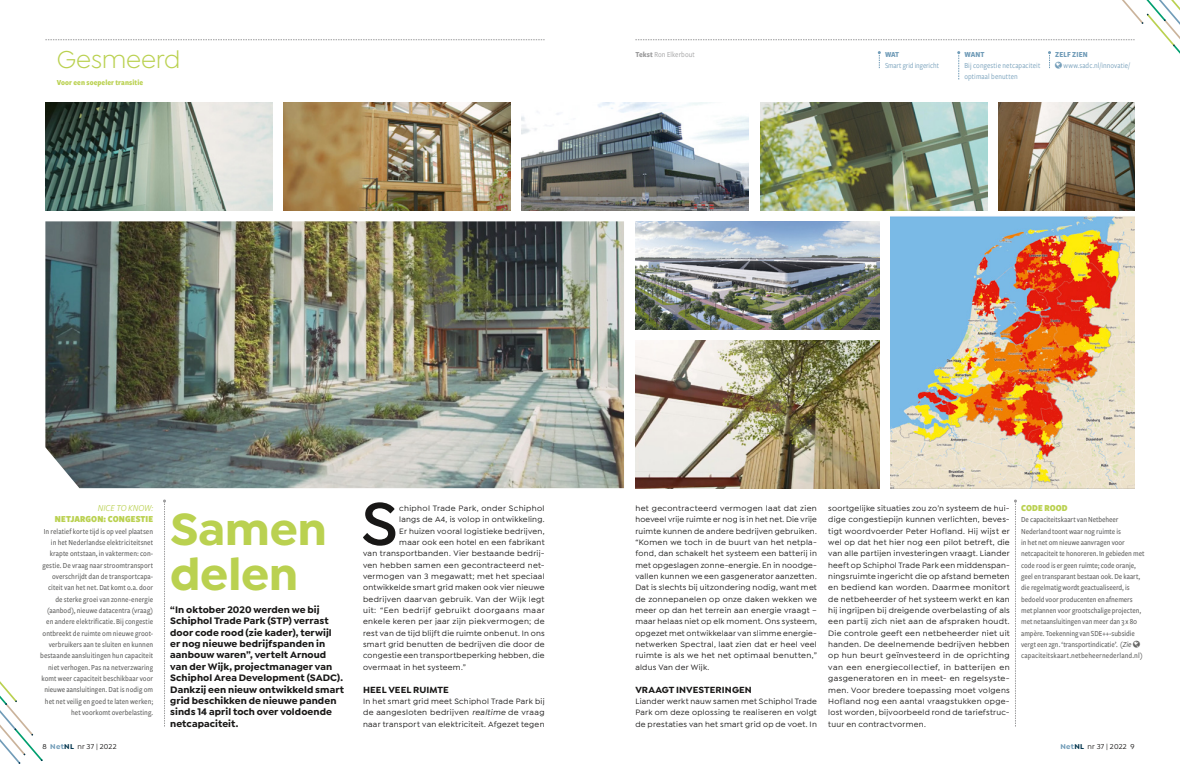
<style>
.page{position:relative;width:1180px;height:772px;background:#fff}
.page>*{position:absolute;margin:0;border:0;box-sizing:border-box;transform-origin:0 0}
.t1{font:600 64.3px "Isidora Sans";color:#181716}
.t2{font:700 48px/45.4px "Isidora Sans";letter-spacing:-.01em;color:#bad150}
.t3{font:26px "Isidora Sans";letter-spacing:-.005em;color:#bad150}
.t4{font:700 10px/11.3px "Isidora Sans";letter-spacing:.005em;color:#181716}
.t5{font:700 9.5px "Isidora Sans";letter-spacing:.01em;color:#181716}
.t6{font:900 9.5px "Freight Sans Cnd Pro";letter-spacing:.01em;color:#bad150}
.t7{font:italic 9.5px "Freight Sans Cnd Pro";color:#bad150}
.t8{font:500 8.2px/11.3px "Isidora Sans";letter-spacing:.03em;color:#181716;text-align:justify}
.t9{font:500 8.2px "Isidora Sans";letter-spacing:.055em;color:#181716}
.t10{font:500 8px/11.3px "Freight Sans Cnd Pro";color:#626261}
.t11{font:8px/11.3px "Freight Sans Cnd Pro";letter-spacing:.01em;color:#719cb8}
.t12{font:700 8px "Freight Sans Cnd Pro";letter-spacing:.015em;color:#bad150}
.t13{font:8px "Freight Sans Cnd Pro";letter-spacing:.01em;color:#9c9c9d}
.t14{font:700 8px "Freight Sans Cnd Pro";letter-spacing:.02em;color:#719cb8}
.t15{font:7.9px "Freight Sans Cnd Pro";letter-spacing:-.005em;color:#719cb8}
.t16{font:700 7.9px "Freight Sans Cnd Pro";color:#719cb8}
.t17{font:500 7.5px "Isidora Sans";letter-spacing:.03em;color:#181716}
.s1{font-weight:700}
.s2{font-style:italic}
.s3{font-family:"Freight Sans Cnd Pro Med";font-weight:400;font-style:italic}
.s4{font-weight:700;color:#719cb8}
.s5{font-weight:700;color:#00334c}
</style>
<div class="page">
<img style="left:45px;top:221px;width:579px;height:267px">
<img style="left:890px;top:216px;width:244px;height:272px">
<img style="left:635px;top:221px;width:244px;height:108px">
<img style="left:45px;top:102px;width:227px;height:108px">
<img style="left:283px;top:102px;width:227px;height:108px">
<img style="left:522px;top:102px;width:226px;height:108px">
<img style="left:760px;top:102px;width:226px;height:108px">
<img style="left:998px;top:102px;width:136px;height:108px">
<img style="left:635px;top:340px;width:244px;height:148px">
<svg style="left:163px;top:499px;width:3px;height:227px"></svg>
<svg style="left:1014px;top:499px;width:2px;height:227px"></svg>
<svg style="left:45px;top:39px;width:499px;height:1px"></svg>
<svg style="left:0;top:681px;width:43px;height:83px"></svg>
<svg style="left:635px;top:0;width:545px;height:79px"></svg>
<h3 class="t3" style="left:57px;top:45px;width:125px">Gesmeerd</h3>
<p class="t12" style="left:57px;top:77px;width:88px">Voor een soepeler transitie</p>
<p class="t13" style="left:635px;top:49px;width:61px"><span class="s1">Tekst</span> Ron Elkerbout</p>
<p class="t16" style="left:884px;top:49px;width:16px">WAT</p>
<p class="t15" style="left:884px;top:60px;width:55px">Smart grid ingericht</p>
<p class="t14" style="left:964px;top:49px;width:22px">WANT</p>
<p class="t11" style="left:964px;top:59px;width:77px">Bij congestie netcapaciteit optimaal benutten</p>
<p class="t14" style="left:1054px;top:49px;width:34px">ZELF ZIEN</p>
<p class="t11" style="left:1063px;top:59px;width:68px">www.sadc.nl/innovatie/</p>
<p class="t7" style="left:98px;top:501px;width:57px">NICE TO KNOW:</p>
<p class="t6" style="left:55px;top:512px;width:100px">NETJARGON: CONGESTIE</p>
<p class="t10" style="left:40px;top:524px;width:114px;text-align:right">In relatief korte tijd is op veel plaatsen in het Nederlandse elektriciteitsnet krapte ontstaan, in vaktermen: con&shy;gestie. De vraag naar stroomtransport overschrijdt dan de transportcapa&shy;citeit van het net. Dat komt o.a. door de sterke groei van zonne-energie (aanbod), nieuwe datacentra (vraag) en andere elektrificatie. Bij congestie ontbreekt de ruimte om nieuwe groot&shy;verbruikers aan te sluiten en kunnen bestaande aansluitingen hun capaciteit niet verhogen. Pas na netverzwaring komt weer capaciteit beschikbaar voor nieuwe aansluitingen. Dat is nodig om het net veilig en goed te laten werken; het voorkomt overbelasting.</p>
<h2 class="t2" style="left:170px;top:506px;width:158px">Samen delen</h2>
<p class="t4" style="left:170px;top:603px;width:175px">“In oktober 2020 werden we bij<br>Schiphol Trade Park (STP) verrast door code rood (zie kader), terwijl er nog nieuwe bedrijfspanden in aanbouw waren”, vertelt Arnoud van der Wijk, projectmanager van<br>Schiphol Area Development (SADC).<br>Dankzij een nieuw ontwikkeld smart grid beschikken de nieuwe panden sinds 14 april toch over voldoende netcapaciteit.</p>
<h1 class="t1" style="left:361px;top:485px;width:38px">S</h1>
<p class="t8" style="left:399px;top:502px;width:147px">chiphol Trade Park, onder Schiphol</p>
<p class="t8" style="left:399px;top:513px;width:147px">langs de A4, is volop in ontwikkeling.</p>
<p class="t8" style="left:399px;top:525px;width:147px">Er huizen vooral logistieke bedrijven,</p>
<p class="t8" style="left:399px;top:536px;width:147px">maar ook een hotel en een fabrikant</p>
<p class="t8" style="left:363px;top:547px;width:183px">van transportbanden. Vier bestaande bedrij-</p>
<p class="t8" style="left:363px;top:559px;width:183px">ven hebben samen een gecontracteerd net-</p>
<p class="t8" style="left:363px;top:570px;width:183px">vermogen van 3 megawatt; met het speciaal</p>
<p class="t8" style="left:363px;top:581px;width:183px">ontwikkelde smart grid maken ook vier nieuwe</p>
<p class="t8" style="left:363px;top:593px;width:183px">bedrijven daarvan gebruik. Van der Wijk legt</p>
<p class="t9" style="left:363px;top:605px;width:183px">uit: “Een bedrijf gebruikt doorgaans maar</p>
<p class="t8" style="left:363px;top:615px;width:183px">enkele keren per jaar zijn piekvermogen; de</p>
<p class="t8" style="left:363px;top:627px;width:183px">rest van de tijd blijft die ruimte onbenut. In ons</p>
<p class="t8" style="left:363px;top:638px;width:183px">smart grid benutten de bedrijven die door de</p>
<p class="t8" style="left:363px;top:649px;width:183px">congestie een transportbeperking hebben, die</p>
<p class="t8" style="left:363px;top:661px;width:104px">overmaat in het systeem.”</p>
<p class="t5" style="left:363px;top:683px;width:87px">HEEL VEEL RUIMTE</p>
<p class="t8" style="left:363px;top:695px;width:183px">In het smart grid meet Schiphol Trade Park bij de aangesloten bedrijven <span class="s2">realtime</span> de vraag naar transport van elektriciteit. Afgezet tegen</p>
<p class="t8" style="left:635px;top:502px;width:183px">het gecontracteerd vermogen laat dat zien hoeveel vrije ruimte er nog is in het net. Die vrije ruimte kunnen de andere bedrijven gebruiken. “Komen we toch in de buurt van het netpla&shy;fond, dan schakelt het systeem een batterij in met opgeslagen zonne-energie. En in noodge&shy;vallen kunnen we een gasgenerator aanzetten.<br>Dat is slechts bij uitzondering nodig, want met de zonnepanelen op onze daken wekken we meer op dan het terrein aan energie vraagt – maar helaas niet op elk moment. Ons systeem, opgezet met ontwikkelaar van slimme energie&shy;netwerken Spectral, laat zien dat er heel veel ruimte is als we het net optimaal benutten,” aldus Van der Wijk.</p>
<p class="t5" style="left:635px;top:683px;width:118px">VRAAGT INVESTERINGEN</p>
<p class="t8" style="left:635px;top:695px;width:183px">Liander werkt nauw samen met Schiphol Trade Park om deze oplossing te realiseren en volgt de prestaties van het smart grid op de voet. In</p>
<p class="t8" style="left:828px;top:502px;width:183px">soortgelijke situaties zou zo’n systeem de hui&shy;dige congestiepijn kunnen verlichten, beves&shy;tigt woordvoerder Peter Hofland. Hij wijst er wel op dat het hier nog een pilot betreft, die van alle partijen investeringen vraagt. Liander heeft op Schiphol Trade Park een middenspan&shy;ningsruimte ingericht die op afstand bemeten en bediend kan worden. Daarmee monitort de netbeheerder of het systeem werkt en kan hij ingrijpen bij dreigende overbelasting of als een partij zich niet aan de afspraken houdt.<br>Die controle geeft een netbeheerder niet uit handen. De deelnemende bedrijven hebben op hun beurt geïnvesteerd in de oprichting van een energiecollectief, in batterijen en gasgeneratoren en in meet- en regelsyste&shy;men. Voor bredere toepassing moet volgens Hofland nog een aantal vraagstukken opge&shy;lost worden, bijvoorbeeld rond de tariefstruc&shy;tuur en contractvormen.</p>
<p class="t6" style="left:1020px;top:501px;width:48px">CODE ROOD</p>
<p class="t10" style="left:1020px;top:513px;width:125px">De capaciteitskaart van Netbeheer Nederland toont waar nog ruimte is<br>in het net om nieuwe aanvragen voor netcapaciteit te honoreren. In gebieden met code rood is er geen ruimte; code oranje, geel en transparant bestaan ook. De kaart, die regelmatig wordt geactualiseerd, is bedoeld voor producenten en afnemers met plannen voor grootschalige projecten, met netaansluitingen van meer dan 3 x 80 ampère. Toekenning van SDE++-subsidie vergt een zgn. ‘transportindicatie’. <span class="s3">(Zie </span>capaciteitskaart.netbeheernederland.nl<span class="s3">)</span></p>
<p class="t17" style="left:43px;top:742px;width:76px">8 <span class="s4">Net</span><span class="s5">NL</span> nr 37 | 2022</p>
<p class="t17" style="left:1060px;top:742px;width:76px"><span class="s4">Net</span><span class="s5">NL</span> nr 37 | 2022 9</p>
</div>
